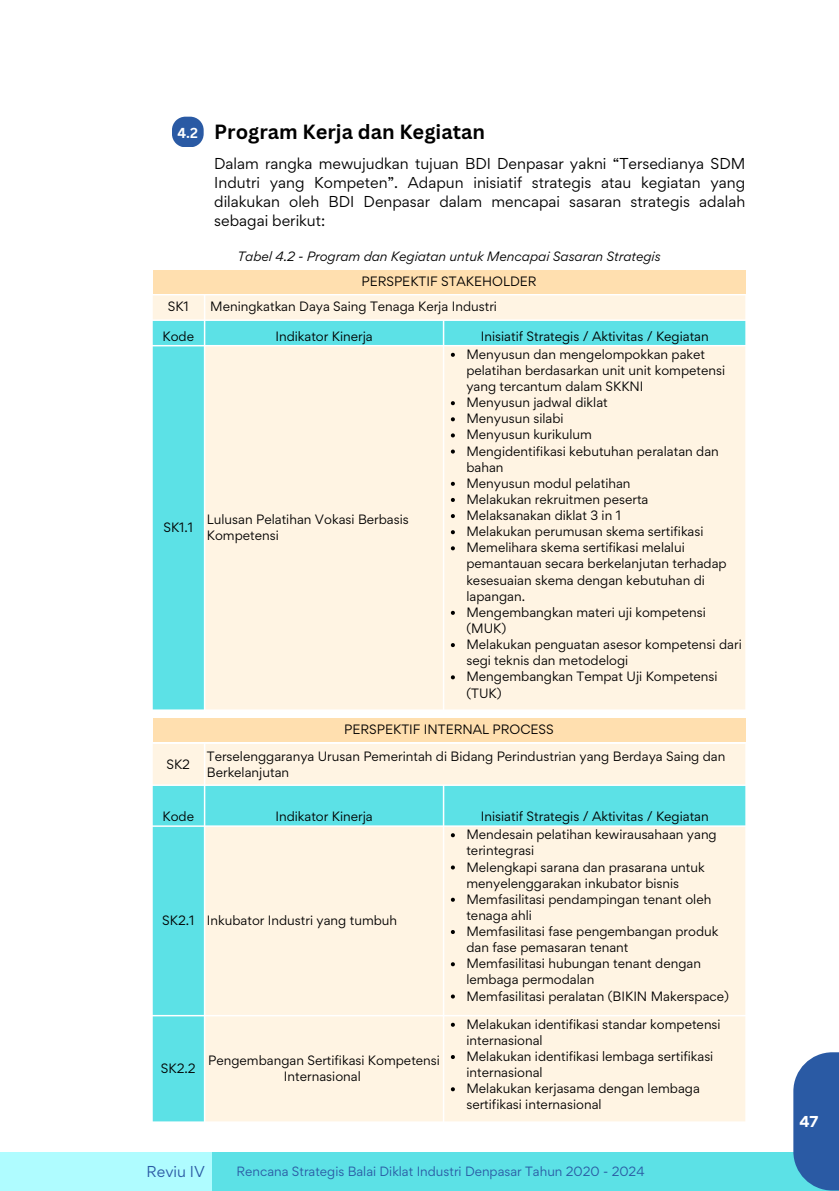
<style>
.page{position:relative;width:839px;height:1191px;background:#fff}
.page>*{position:absolute;margin:0;border:0;box-sizing:border-box;transform-origin:0 0}
.t1{font:700 20px "Canva Sans";color:#000}
.t2{font:14px/18.8px "Gordita";color:#000;text-align:justify}
.t3{font:14px "Gordita";color:#2a5aa4}
.t4{font:700 14px "Canva Sans";color:#fff}
.t5{font:700 14px "Gordita";color:#fff}
.t6{font:12px/16.2px "Gordita";color:#000}
.t7{font:12px "Gordita";color:#2a5aa4}
.t8{font:italic 12px "Gordita";color:#000}
</style>
<div class="page">
<svg style="left:172px;top:117px;width:32px;height:30px"></svg>
<div style="left:153px;top:270px;width:592px;height:24px;background:#ffdfaf"></div>
<svg style="left:153px;top:295px;width:592px;height:25px;background:#fff4e4"></svg>
<svg style="left:153px;top:321px;width:592px;height:388px;background:#e7f1e3"></svg>
<svg style="left:451px;top:353px;width:4px;height:4px"></svg>
<svg style="left:451px;top:401px;width:4px;height:4px"></svg>
<svg style="left:451px;top:417px;width:4px;height:4px"></svg>
<svg style="left:451px;top:433px;width:4px;height:4px"></svg>
<svg style="left:451px;top:450px;width:4px;height:4px"></svg>
<svg style="left:451px;top:482px;width:4px;height:4px"></svg>
<svg style="left:451px;top:498px;width:4px;height:4px"></svg>
<svg style="left:451px;top:514px;width:4px;height:4px"></svg>
<svg style="left:451px;top:530px;width:4px;height:4px"></svg>
<svg style="left:451px;top:546px;width:4px;height:4px"></svg>
<svg style="left:451px;top:611px;width:4px;height:4px"></svg>
<svg style="left:451px;top:643px;width:4px;height:4px"></svg>
<svg style="left:451px;top:675px;width:4px;height:4px"></svg>
<div style="left:153px;top:718px;width:592px;height:24px;background:#ffdfaf"></div>
<div style="left:153px;top:744px;width:592px;height:41px;background:#fff4e3"></div>
<svg style="left:153px;top:786px;width:592px;height:335px;background:#dff0e3"></svg>
<svg style="left:451px;top:833px;width:4px;height:4px"></svg>
<svg style="left:451px;top:865px;width:4px;height:5px"></svg>
<svg style="left:451px;top:898px;width:4px;height:4px"></svg>
<svg style="left:451px;top:930px;width:4px;height:4px"></svg>
<svg style="left:451px;top:962px;width:4px;height:4px"></svg>
<svg style="left:451px;top:995px;width:4px;height:4px"></svg>
<svg style="left:451px;top:1023px;width:4px;height:4px"></svg>
<svg style="left:451px;top:1055px;width:4px;height:4px"></svg>
<svg style="left:451px;top:1087px;width:4px;height:4px"></svg>
<div style="left:0;top:1153px;width:838px;height:38px;background:#5ce1e6"></div>
<div style="left:793px;top:1052px;width:45px;height:139px;background:#2a5aa4"></div>
<div style="left:0;top:1153px;width:211px;height:38px;background:#affcff"></div>
<h2 class="t4" style="left:177px;top:123px;width:22px">4.2</h2>
<h1 class="t1" style="left:214px;top:118px;width:272px">Program Kerja dan Kegiatan</h1>
<h3 class="t2" style="left:214px;top:154px;width:532px">Dalam rangka mewujudkan tujuan BDI Denpasar yakni “Tersedianya SDM Indutri yang Kompeten”. Adapun inisiatif strategis atau kegiatan yang dilakukan oleh BDI Denpasar dalam mencapai sasaran strategis adalah sebagai berikut:</h3>
<p class="t8" style="left:237px;top:249px;width:424px">Tabel 4.2 - Program dan Kegiatan untuk Mencapai Sasaran Strategis</p>
<p class="t6" style="left:361px;top:273px;width:176px">PERSPEKTIF STAKEHOLDER</p>
<p class="t6" style="left:168px;top:298px;width:22px">SK1</p>
<p class="t6" style="left:210px;top:298px;width:288px">Meningkatkan Daya Saing Tenaga Kerja Industri</p>
<p class="t6" style="left:162px;top:328px;width:33px">Kode</p>
<p class="t6" style="left:275px;top:328px;width:99px">Indikator Kinerja</p>
<p class="t6" style="left:481px;top:328px;width:229px">Inisiatif Strategis / Aktivitas / Kegiatan</p>
<p class="t6" style="left:466px;top:346px;width:260px">Menyusun dan mengelompokkan paket pelatihan berdasarkan unit unit kompetensi yang tercantum dalam SKKNI</p>
<p class="t6" style="left:466px;top:394px;width:143px">Menyusun jadwal diklat</p>
<p class="t6" style="left:466px;top:410px;width:99px">Menyusun silabi</p>
<p class="t6" style="left:466px;top:427px;width:127px">Menyusun kurikulum</p>
<p class="t6" style="left:466px;top:443px;width:254px">Mengidentifikasi kebutuhan peralatan dan bahan</p>
<p class="t6" style="left:466px;top:475px;width:166px">Menyusun modul pelatihan</p>
<p class="t6" style="left:466px;top:491px;width:183px">Melakukan rekruitmen peserta</p>
<p class="t6" style="left:466px;top:507px;width:156px">Melaksanakan diklat 3 in 1</p>
<p class="t6" style="left:466px;top:523px;width:239px">Melakukan perumusan skema sertifikasi</p>
<p class="t6" style="left:466px;top:539px;width:262px">Memelihara skema sertifikasi melalui pemantauan secara berkelanjutan terhadap kesesuaian skema dengan kebutuhan di lapangan.</p>
<p class="t6" style="left:466px;top:604px;width:241px">Mengembangkan materi uji kompetensi (MUK)</p>
<p class="t6" style="left:466px;top:636px;width:277px">Melakukan penguatan asesor kompetensi dari segi teknis dan metodelogi</p>
<p class="t6" style="left:466px;top:669px;width:253px">Mengembangkan Tempat Uji Kompetensi (TUK)</p>
<p class="t6" style="left:344px;top:721px;width:211px">PERSPEKTIF INTERNAL PROCESS</p>
<p class="t6" style="left:163px;top:520px;width:31px">SK1.1</p>
<p class="t6" style="left:207px;top:511px;width:203px">Lulusan Pelatihan Vokasi Berbasis<br>Kompetensi</p>
<p class="t6" style="left:166px;top:756px;width:25px">SK2</p>
<p class="t6" style="left:207px;top:748px;width:520px">Terselenggaranya Urusan Pemerintah di Bidang Perindustrian yang Berdaya Saing dan<br>Berkelanjutan</p>
<p class="t6" style="left:162px;top:808px;width:33px">Kode</p>
<p class="t6" style="left:275px;top:808px;width:99px">Indikator Kinerja</p>
<p class="t6" style="left:481px;top:808px;width:229px">Inisiatif Strategis / Aktivitas / Kegiatan</p>
<p class="t6" style="left:162px;top:912px;width:34px">SK2.1</p>
<p class="t6" style="left:207px;top:912px;width:192px">Inkubator Industri yang tumbuh</p>
<p class="t6" style="left:161px;top:1060px;width:36px">SK2.2</p>
<p class="t6" style="left:208px;top:1052px;width:233px;text-align:center">Pengembangan Sertifikasi Kompetensi<br>Internasional</p>
<p class="t6" style="left:466px;top:826px;width:252px">Mendesain pelatihan kewirausahaan yang terintegrasi</p>
<p class="t6" style="left:466px;top:859px;width:240px">Melengkapi sarana dan prasarana untuk menyelenggarakan inkubator bisnis</p>
<p class="t6" style="left:466px;top:891px;width:246px">Memfasilitasi pendampingan tenant oleh tenaga ahli</p>
<p class="t6" style="left:466px;top:923px;width:253px">Memfasilitasi fase pengembangan produk dan fase pemasaran tenant</p>
<p class="t6" style="left:466px;top:955px;width:236px">Memfasilitasi hubungan tenant dengan lembaga permodalan</p>
<p class="t6" style="left:466px;top:988px;width:264px">Memfasilitasi peralatan (BIKIN Makerspace)</p>
<p class="t6" style="left:466px;top:1016px;width:256px">Melakukan identifikasi standar kompetensi internasional</p>
<p class="t6" style="left:466px;top:1048px;width:248px">Melakukan identifikasi lembaga sertifikasi internasional</p>
<p class="t6" style="left:466px;top:1080px;width:235px">Melakukan kerjasama dengan lembaga sertifikasi internasional</p>
<h3 class="t3" style="left:147px;top:1162px;width:60px">Reviu IV</h3>
<p class="t7" style="left:236px;top:1163px;width:409px">Rencana Strategis Balai Diklat Industri Denpasar Tahun 2020 - 2024</p>
<p class="t5" style="left:799px;top:1112px;width:21px">47</p>
</div>
